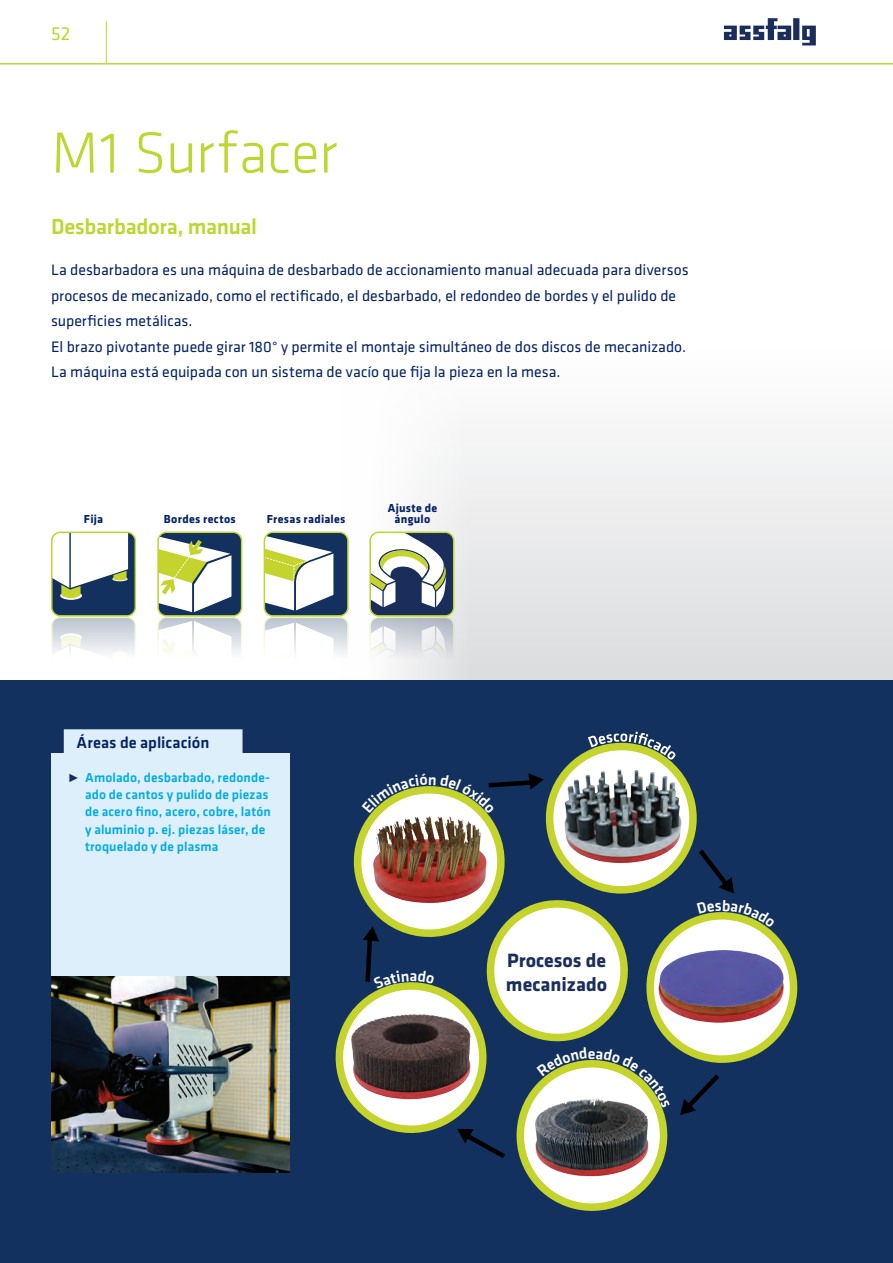
<style>
.page{position:relative;width:893px;height:1263px;background:#fff}
.page>*{position:absolute;margin:0;border:0;box-sizing:border-box;transform-origin:0 0}
.t1{font:300 60px "Klavika";letter-spacing:-.005em;color:#bed630}
.t2{font:500 22.5px "Klavika";letter-spacing:-.015em;color:#bed630}
.t3{font:700 19.95px/24px "Klavika";color:#1c2e5b}
.t4{font:19.5px "Klavika";color:#bed630}
.t5{font:500 16.5px "Klavika";color:#052265}
.t6{font:500 16.05px "Klavika";color:#fff}
.t7{font:15.75px/25.5px "Klavika";color:#052265}
.t8{font:500 13.5px/17px "Klavika";letter-spacing:.01em;color:#00abe5}
.t9{font:700 12px "Klavika";letter-spacing:.025em;color:#052265}
.s1{font-size:16.5px;color:#12315f}
</style>
<div class="page">
<hr style="left:892px;top:349px;width:1px;height:331px;background:#dcdddf">
<div style="left:0;top:680px;width:893px;height:583px;background:#12315f"></div>
<div style="left:51px;top:753px;width:238px;height:222px;background:#dceffa"></div>
<div style="left:340px;top:348px;width:553px;height:331px;background:linear-gradient(to bottom,#fff,#dddee0)"></div>
<hr style="left:0;top:63px;width:893px;height:2px;background:#bed630">
<img style="left:724px;top:18px;width:92px;height:28px">
<hr style="left:106px;top:21px;width:1px;height:43px;background:#bed630">
<div style="left:369px;top:531px;width:85px;height:86px;border:2px solid #bed630;border-radius:9px"></div>
<img style="left:51px;top:976px;width:238px;height:197px">
<div style="left:52px;top:532px;width:83px;height:84px;background:#12315f;border-radius:9px"></div>
<svg style="left:60px;top:592px;width:22px;height:8px"></svg>
<svg style="left:54px;top:534px;width:74px;height:64px"></svg>
<div style="left:51px;top:531px;width:85px;height:86px;border:2px solid #bed630;border-radius:9px"></div>
<svg style="left:52px;top:617px;width:83px;height:84px"></svg>
<svg style="left:60px;top:633px;width:22px;height:8px"></svg>
<svg style="left:54px;top:635px;width:74px;height:64px"></svg>
<div style="left:51px;top:617px;width:85px;height:85px;border:2px solid #bed630;border-radius:9px"></div>
<svg style="left:264px;top:617px;width:84px;height:62px"></svg>
<div style="left:264px;top:617px;width:85px;height:85px;border:2px solid #bed630;border-radius:9px"></div>
<div style="left:264px;top:532px;width:84px;height:84px;background:#12315f;border-radius:9px"></div>
<svg style="left:264px;top:536px;width:69px;height:74px"></svg>
<div style="left:264px;top:531px;width:85px;height:86px;border:2px solid #bed630;border-radius:9px"></div>
<div style="left:158px;top:532px;width:84px;height:84px;background:#12315f;border-radius:9px"></div>
<svg style="left:160px;top:535px;width:71px;height:77px"></svg>
<div style="left:157px;top:531px;width:85px;height:86px;border:2px solid #bed630;border-radius:9px"></div>
<svg style="left:158px;top:617px;width:84px;height:84px"></svg>
<svg style="left:160px;top:621px;width:71px;height:77px"></svg>
<div style="left:157px;top:617px;width:85px;height:85px;border:2px solid #bed630;border-radius:9px"></div>
<svg style="left:370px;top:532px;width:84px;height:148px"></svg>
<div style="left:369px;top:617px;width:85px;height:85px;border:2px solid #bed630;border-radius:9px"></div>
<div style="left:64px;top:729px;width:179px;height:24px;background:#dceffa"></div>
<svg style="left:335px;top:731px;width:463px;height:480px"></svg>
<p class="t4" style="left:51px;top:23px;width:21px">52</p>
<h1 class="t1" style="left:51px;top:120px;width:288px">M1 Surfacer</h1>
<h2 class="t2" style="left:51px;top:214px;width:207px">Desbarbadora, manual</h2>
<p class="t7" style="left:51px;top:258px;width:639px">La desbarbadora es una máquina de desbarbado de accionamiento manual adecuada para diversos procesos de mecanizado, como el rectificado, el desbarbado, el redondeo de bordes y el pulido de superficies metálicas.<br>El brazo pivotante puede girar 180° y permite el montaje simultáneo de dos discos de mecanizado.<br>La máquina está equipada con un sistema de vacío que fija la pieza en la mesa.</p>
<p class="t9" style="left:84px;top:512px;width:21px">Fija</p>
<p class="t9" style="left:388px;top:501px;width:51px">Ajuste de</p>
<p class="t9" style="left:164px;top:512px;width:73px">Bordes rectos</p>
<p class="t9" style="left:267px;top:512px;width:80px">Fresas radiales</p>
<p class="t9" style="left:395px;top:512px;width:37px">ángulo</p>
<p class="t5" style="left:77px;top:734px;width:134px">Áreas de aplicación</p>
<p class="t8" style="left:85px;top:770px;width:187px;text-indent:-17px"><span class="s1">˭</span> Amolado, desbarbado, redonde&shy;ado de cantos y pulido de piezas de acero fino, acero, cobre, latón y aluminio p. ej. piezas láser, de troquelado y de plasma</p>
<p class="t3" style="left:506px;top:949px;width:103px">Procesos de mecanizado</p>
<p class="t6" style="left:588px;top:1044px;width:9px">e</p>
</div>
